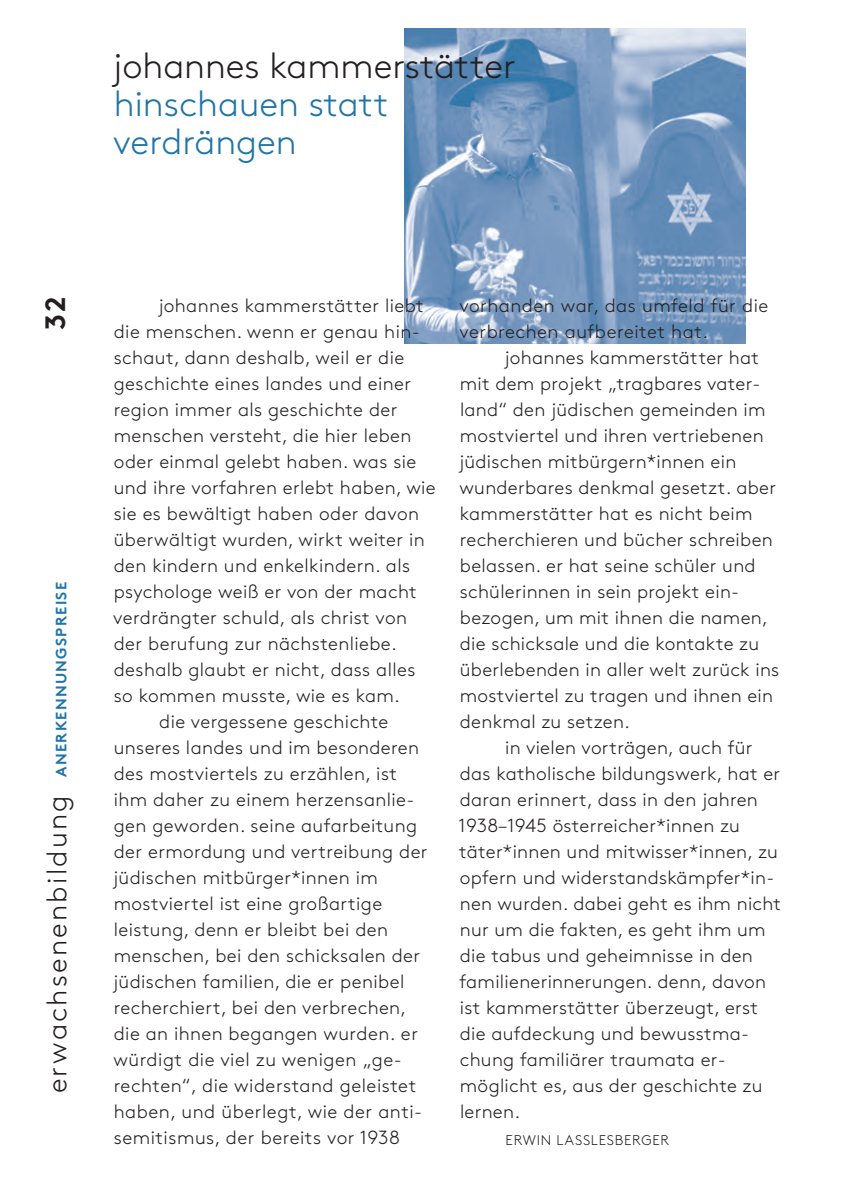
<style>
.page{position:relative;width:851px;height:1191px;background:#fff}
.page>*{position:absolute;margin:0;border:0;box-sizing:border-box;transform-origin:0 0}
.t1{font:300 36px/38px "Brown";color:#2074a8}
.t2{font:300 36px "Brown";color:#231f20}
.t3{font:300 28px "Brown";letter-spacing:.08em;color:#231f20}
.t4{font:700 28px "Brown";color:#231f20}
.t5{font:300 19px/26px "Brown";letter-spacing:.02em;color:#231f20}
.t6{font:300 14px "Brown";letter-spacing:.055em;color:#231f20}
.s1{font-weight:700;font-size:15px;color:#2074a8}
</style>
<div class="page">
<img style="left:404px;top:28px;width:341px;height:315px">
<h1 class="t2" style="left:113px;top:39px;width:404px">johannes kammerstätter</h1>
<h1 class="t1" style="left:113px;top:82px;width:277px">hinschauen statt verdrängen</h1>
<h2 class="t4" style="left:33px;top:330px;width:34px;rotate:-90deg">32</h2>
<h2 class="t3" style="left:36px;top:1093px;width:513px;rotate:-90deg">erwachsenenbildung <span class="s1">ANERKENNUNGSPREISE</span></h2>
<p class="t5" style="left:158px;top:291px;width:267px">johannes kammerstätter liebt</p>
<p class="t5" style="left:114px;top:317px;width:307px">die menschen. wenn er genau hin-</p>
<p class="t5" style="left:114px;top:343px;width:292px">schaut, dann deshalb, weil er die</p>
<p class="t5" style="left:114px;top:369px;width:299px">geschichte eines landes und einer</p>
<p class="t5" style="left:114px;top:395px;width:285px">region immer als geschichte der</p>
<p class="t5" style="left:114px;top:421px;width:299px">menschen versteht, die hier leben</p>
<p class="t5" style="left:114px;top:447px;width:304px">oder einmal gelebt haben. was sie</p>
<p class="t5" style="left:114px;top:473px;width:323px">und ihre vorfahren erlebt haben, wie</p>
<p class="t5" style="left:114px;top:499px;width:307px">sie es bewältigt haben oder davon</p>
<p class="t5" style="left:114px;top:525px;width:312px">überwältigt wurden, wirkt weiter in</p>
<p class="t5" style="left:114px;top:551px;width:298px">den kindern und enkelkindern. als</p>
<p class="t5" style="left:114px;top:577px;width:304px">psychologe weiß er von der macht</p>
<p class="t5" style="left:113px;top:603px;width:295px">verdrängter schuld, als christ von</p>
<p class="t5" style="left:114px;top:629px;width:284px">der berufung zur nächstenliebe.</p>
<p class="t5" style="left:114px;top:655px;width:303px">deshalb glaubt er nicht, dass alles</p>
<p class="t5" style="left:114px;top:681px;width:288px">so kommen musste, wie es kam.</p>
<p class="t5" style="left:159px;top:707px;width:231px">die vergessene geschichte</p>
<p class="t5" style="left:114px;top:733px;width:307px">unseres landes und im besonderen</p>
<p class="t5" style="left:114px;top:759px;width:284px">des mostviertels zu erzählen, ist</p>
<p class="t5" style="left:114px;top:785px;width:302px">ihm daher zu einem herzensanlie-</p>
<p class="t5" style="left:114px;top:811px;width:305px">gen geworden. seine aufarbeitung</p>
<p class="t5" style="left:114px;top:837px;width:315px">der ermordung und vertreibung der</p>
<p class="t5" style="left:113px;top:863px;width:266px">jüdischen mitbürger*innen im</p>
<p class="t5" style="left:114px;top:889px;width:270px">mostviertel ist eine großartige</p>
<p class="t5" style="left:114px;top:915px;width:275px">leistung, denn er bleibt bei den</p>
<p class="t5" style="left:114px;top:941px;width:308px">menschen, bei den schicksalen der</p>
<p class="t5" style="left:113px;top:967px;width:293px">jüdischen familien, die er penibel</p>
<p class="t5" style="left:114px;top:993px;width:294px">recherchiert, bei den verbrechen,</p>
<p class="t5" style="left:114px;top:1019px;width:305px">die an ihnen begangen wurden. er</p>
<p class="t5" style="left:113px;top:1045px;width:290px">würdigt die viel zu wenigen „ge-</p>
<p class="t5" style="left:114px;top:1071px;width:304px">rechten“, die widerstand geleistet</p>
<p class="t5" style="left:114px;top:1097px;width:310px">haben, und überlegt, wie der anti-</p>
<p class="t5" style="left:114px;top:1123px;width:288px">semitismus, der bereits vor 1938</p>
<p class="t5" style="left:459px;top:291px;width:310px">vorhanden war, das umfeld für die verbrechen aufbereitet hat.</p>
<p class="t5" style="left:459px;top:343px;width:322px;text-indent:45px">johannes kammerstätter hat mit dem projekt „tragbares vater&shy;land“ den jüdischen gemeinden im mostviertel und ihren vertriebenen jüdischen mitbürgern*innen ein wunderbares denkmal gesetzt. aber kammerstätter hat es nicht beim recherchieren und bücher schreiben belassen. er hat seine schüler und schülerinnen in sein projekt ein&shy;bezogen, um mit ihnen die namen, die schicksale und die kontakte zu überlebenden in aller welt zurück ins mostviertel zu tragen und ihnen ein denkmal zu setzen.</p>
<p class="t5" style="left:458px;top:733px;width:324px;text-indent:47px">in vielen vorträgen, auch für das katholische bildungswerk, hat er daran erinnert, dass in den jahren<br>1938–1945 österreicher*innen zu täter*innen und mitwisser*innen, zu opfern und widerstandskämpfer*in&shy;nen wurden. dabei geht es ihm nicht nur um die fakten, es geht ihm um die tabus und geheimnisse in den familienerinnerungen. denn, davon ist kammerstätter überzeugt, erst die aufdeckung und bewusstma&shy;chung familiärer traumata er&shy;möglicht es, aus der geschichte zu lernen.</p>
<p class="t6" style="left:505px;top:1129px;width:165px">ERWIN LASSLESBERGER</p>
</div>
